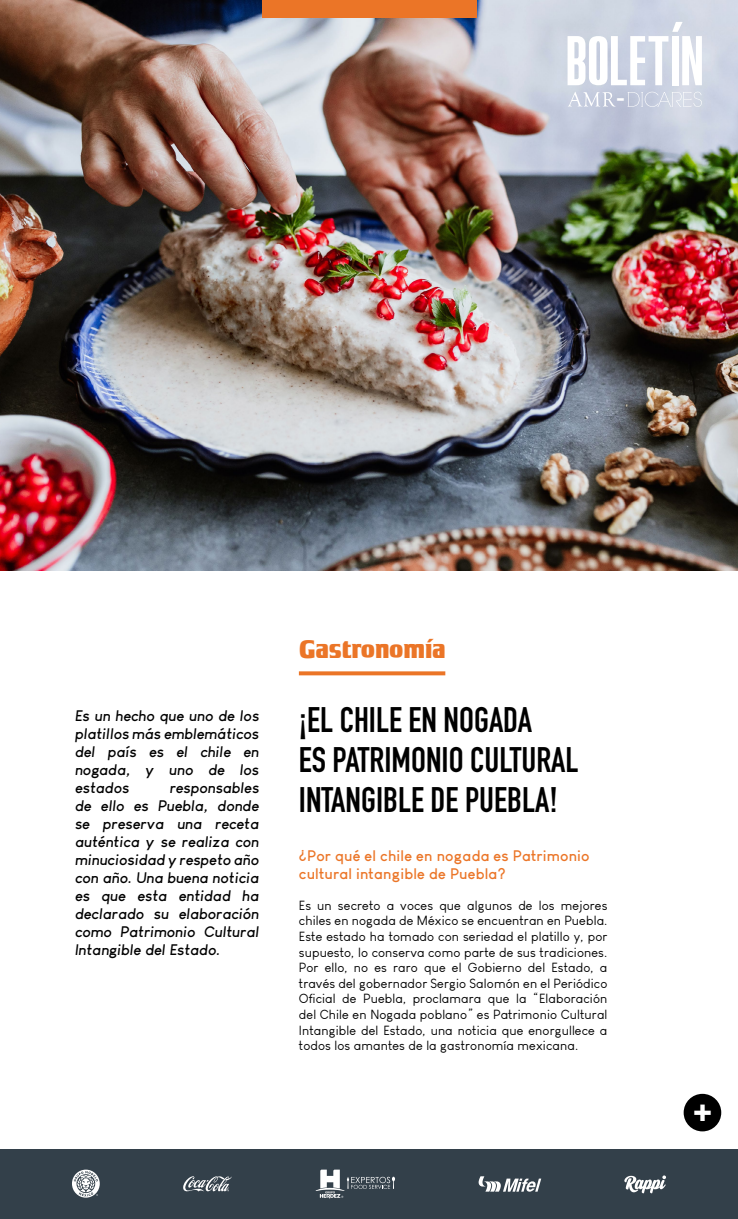
<style>
.page{position:relative;width:738px;height:1219px;background:#fff}
.page>*{position:absolute;margin:0;border:0;box-sizing:border-box;transform-origin:0 0}
.t1{font:55px "Pirrata";color:#fff}
.t2{font:700 35px/40px "DIN Condensed";color:#000}
.t3{font:30px "Tobago Poster";color:#fff}
.t4{font:25px "Tobago Poster";color:#eb7527}
.t5{font:23.1px "Pirrata";color:#fff}
.t6{font:italic 700 15px/18px "Louis George Cafe";letter-spacing:.01em;color:#000;text-align:justify}
.t7{font:700 15px/18px "Louis George Cafe";letter-spacing:.01em;color:#eb7527}
.t8{font:13px/15.6px "Louis George Cafe";letter-spacing:.01em;color:#000;text-align:justify}
</style>
<div class="page">
<img style="left:0;top:0;width:737px;height:570px">
<div style="left:0;top:1149px;width:737px;height:70px;background:#33404a"></div>
<svg style="left:298px;top:671px;width:147px;height:4px"></svg>
<svg style="left:72px;top:1170px;width:28px;height:28px"></svg>
<svg style="left:624px;top:1175px;width:41px;height:18px"></svg>
<svg style="left:315px;top:1170px;width:80px;height:28px"></svg>
<svg style="left:183px;top:1176px;width:49px;height:16px"></svg>
<svg style="left:478px;top:1176px;width:63px;height:16px"></svg>
<div style="left:683px;top:1094px;width:37px;height:37px;background:#000;border-radius:50%"></div>
<svg style="left:567px;top:92px;width:48px;height:15px"></svg>
<svg style="left:627px;top:92px;width:74px;height:15px"></svg>
<div style="left:261px;top:0;width:215px;height:17px;background:#eb7527"></div>
<svg style="left:671px;top:22px;width:11px;height:10px"></svg>
<h1 class="t1" style="left:565px;top:32px;width:139px">BOLETIN</h1>
<h3 class="t5" style="left:616px;top:86px;width:10px">-</h3>
<p class="t6" style="left:75px;top:706px;width:185px">Es un hecho que uno de los platillos más emblemáticos del país es el chile en nogada, y uno de los estados</p>
<p class="t6" style="left:75px;top:778px;width:185px;text-indent:94px">responsables de ello es Puebla, donde se preserva una receta auténtica y se realiza con minuciosidad y respeto año con año. Una buena noticia es que esta entidad ha declarado su elaboración como Patrimonio Cultural Intangible del Estado.</p>
<h3 class="t4" style="left:298px;top:634px;width:148px">Gastronomía</h3>
<h2 class="t2" style="left:298px;top:699px;width:281px">¡EL CHILE EN NOGADA<br>ES PATRIMONIO CULTURAL<br>INTANGIBLE DE PUEBLA!</h2>
<p class="t7" style="left:298px;top:846px;width:292px">¿Por qué el chile en nogada es Patrimonio cultural intangible de Puebla?</p>
<p class="t8" style="left:298px;top:897px;width:310px">Es un secreto a voces que algunos de los mejores chiles en nogada de México se encuentran en Puebla.<br>Este estado ha tomado con seriedad el platillo y, por supuesto, lo conserva como parte de sus tradiciones.<br>Por ello, no es raro que el Gobierno del Estado, a través del gobernador Sergio Salomón en el Periódico Oficial de Puebla, proclamara que la “Elaboración del Chile en Nogada poblano” es Patrimonio Cultural Intangible del Estado, una noticia que enorgullece a todos los amantes de la gastronomía mexicana.</p>
<h3 class="t3" style="left:691px;top:1092px;width:21px">+</h3>
</div>
